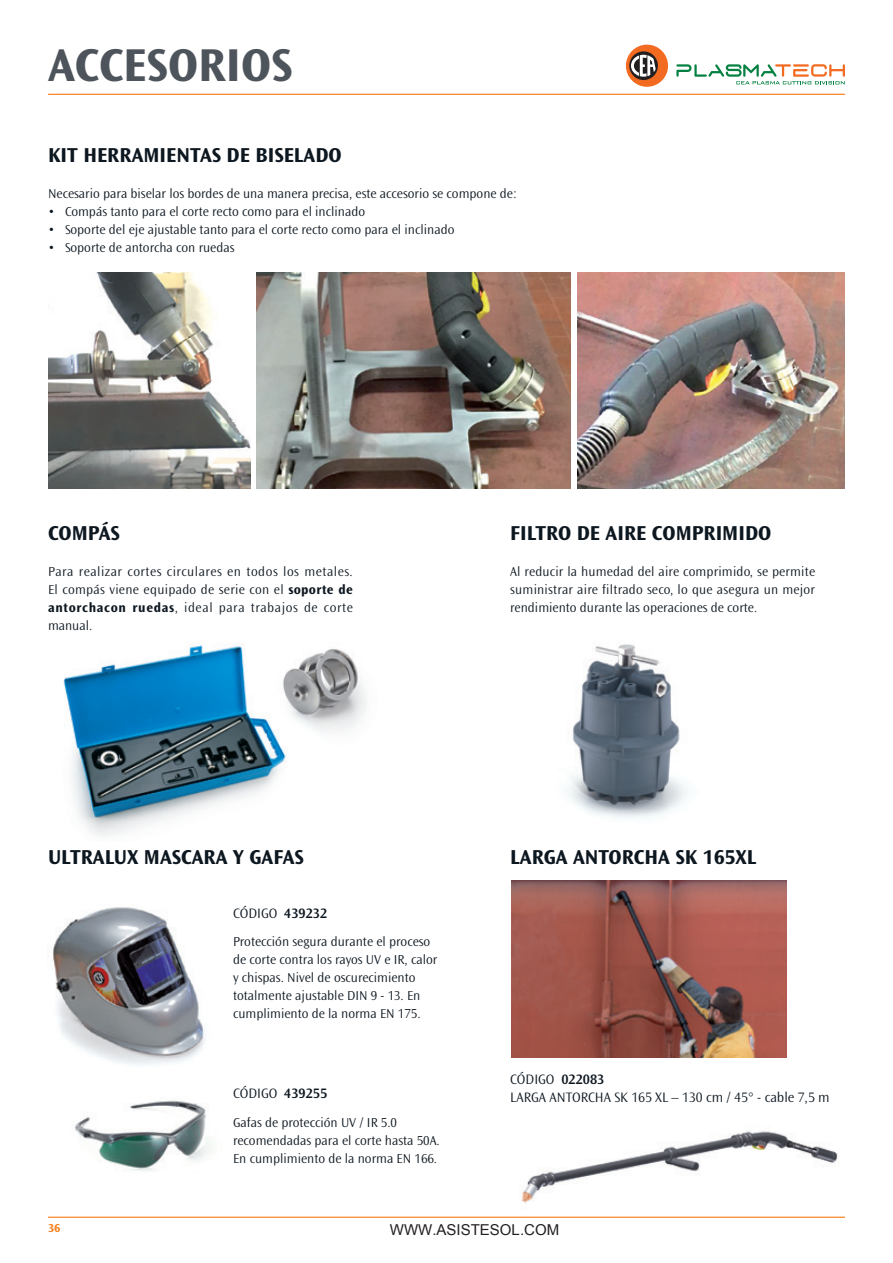
<style>
.page{position:relative;width:893px;height:1263px;background:#fff}
.page>*{position:absolute;margin:0;border:0;box-sizing:border-box;transform-origin:0 0}
.t1{font:700 48px "Ocean Sans Std";color:#4e545b}
.t2{font:700 21px "Ocean Sans Std";color:#0d1720}
.t3{font:15px "Arial";color:#231f20}
.t4{font:300 14.25px/18px "Ocean Sans Std";color:#0d1720}
.t5{font:300 13.5px/18px "Ocean Sans Std";color:#0d1720;text-align:justify}
.t6{font:700 12px "Ocean Sans Std";color:#f58220}
.s1{font-weight:700}
.s2{font-weight:600}
</style>
<div class="page">
<img style="left:63px;top:643px;width:226px;height:193px">
<img style="left:48px;top:273px;width:202px;height:215px">
<img style="left:257px;top:273px;width:314px;height:215px">
<img style="left:577px;top:273px;width:268px;height:215px">
<img style="left:566px;top:644px;width:122px;height:174px">
<img style="left:74px;top:1100px;width:138px;height:72px">
<img style="left:261px;top:643px;width:105px;height:113px">
<img style="left:53px;top:907px;width:152px;height:158px">
<img style="left:511px;top:880px;width:276px;height:177px">
<img style="left:521px;top:1131px;width:318px;height:73px">
<hr style="left:48px;top:94px;width:797px;height:1px;background:#f58220">
<hr style="left:48px;top:1216px;width:797px;height:2px;background:#f58220">
<svg style="left:676px;top:64px;width:169px;height:20px"></svg>
<div style="left:626px;top:45px;width:42px;height:42px;background:#f36a21;border-radius:50%"></div>
<svg style="left:629px;top:51px;width:29px;height:29px"></svg>
<svg style="left:631px;top:55px;width:25px;height:22px"></svg>
<h1 class="t1" style="left:48px;top:38px;width:246px">ACCESORIOS</h1>
<h2 class="t2" style="left:48px;top:143px;width:295px">KIT HERRAMIENTAS DE BISELADO</h2>
<p class="t5" style="left:48px;top:185px;width:470px">Necesario para biselar los bordes de una manera precisa, este accesorio se compone de:</p>
<p class="t5" style="left:48px;top:203px;width:319px">• Compás tanto para el corte recto como para el inclinado</p>
<p class="t5" style="left:48px;top:221px;width:408px">• Soporte del eje ajustable tanto para el corte recto como para el inclinado</p>
<p class="t5" style="left:48px;top:239px;width:188px">• Soporte de antorcha con ruedas</p>
<h2 class="t2" style="left:48px;top:521px;width:73px">COMPÁS</h2>
<p class="t5" style="left:48px;top:563px;width:306px">Para realizar cortes circulares en todos los metales.<br>El compás viene equipado de serie con el <span class="s1">soporte de antorchacon ruedas</span>, ideal para trabajos de corte manual.</p>
<h2 class="t2" style="left:510px;top:521px;width:263px">FILTRO DE AIRE COMPRIMIDO</h2>
<p class="t5" style="left:510px;top:563px;width:306px">Al reducir la humedad del aire comprimido, se permite suministrar aire filtrado seco, lo que asegura un mejor rendimiento durante las operaciones de corte.</p>
<h2 class="t2" style="left:48px;top:845px;width:257px">ULTRALUX MASCARA Y GAFAS</h2>
<h2 class="t2" style="left:510px;top:845px;width:247px">LARGA ANTORCHA SK 165XL</h2>
<p class="t4" style="left:233px;top:905px;width:96px">CÓDIGO <span class="s2">439232</span></p>
<p class="t6" style="left:48px;top:1222px;width:14px">36</p>
<p class="t5" style="left:233px;top:933px;width:206px;text-align:left">Protección segura durante el proceso de corte contra los rayos UV e IR, calor y chispas. Nivel de oscurecimiento totalmente ajustable DIN 9 - 13. En cumplimiento de la norma EN 175.</p>
<p class="t4" style="left:233px;top:1085px;width:96px">CÓDIGO <span class="s2">439255</span></p>
<p class="t5" style="left:233px;top:1113px;width:208px;text-align:left">Gafas de protección UV / IR 5.0 recomendadas para el corte hasta 50A.<br>En cumplimiento de la norma EN 166.</p>
<p class="t4" style="left:510px;top:1070px;width:321px">CÓDIGO <span class="s2">022083<br></span>LARGA ANTORCHA SK 165 XL – 130 cm / 45° - cable 7,5 m</p>
<p class="t3" style="left:390px;top:1219px;width:171px">WWW.ASISTESOL.COM</p>
</div>
